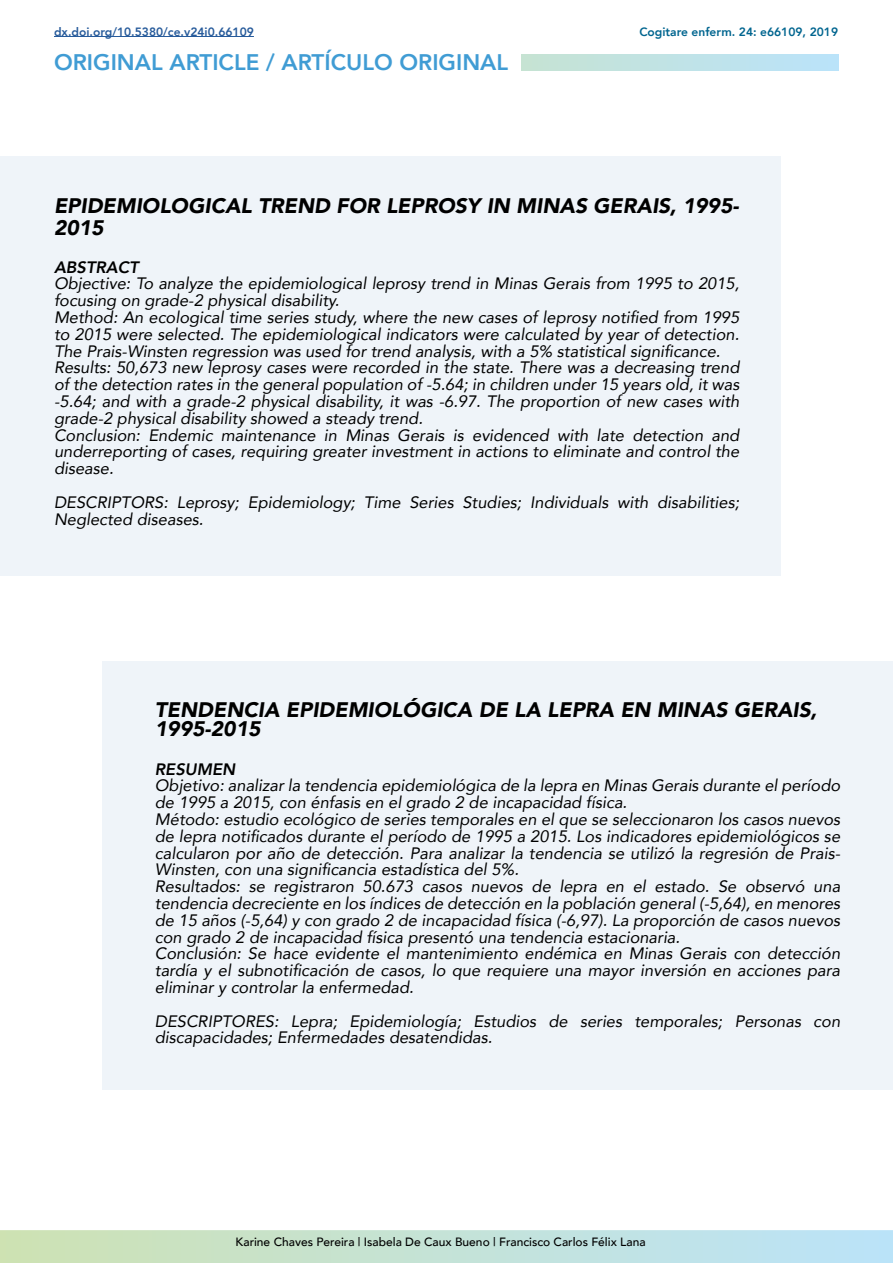
<style>
.page{position:relative;width:893px;height:1263px;background:#fff}
.page>*{position:absolute;margin:0;border:0;box-sizing:border-box;transform-origin:0 0}
.t1{font:800 22.5px "Avenir";color:#409cd4}
.t2{font:italic 900 21px/22.2px "Avenir";color:#000}
.t3{font:italic 16.5px/16.8px "Avenir";color:#000}
.t4{font:italic 800 16.5px "Avenir";color:#000}
.t5{font:500 12px "Avenir";color:#000}
.t6{font:800 12px "Avenir";color:#275b9b}
.t7{font:800 12px "Avenir";color:#00658f}
</style>
<div class="page">
<div style="left:0;top:156px;width:781px;height:419px;background:#eff4f9"></div>
<svg style="left:0;top:1230px;width:893px;height:33px;background:#c4e2d6"></svg>
<div style="left:522px;top:54px;width:317px;height:17px;background:linear-gradient(to right,#c6e3d3,#bae3fa)"></div>
<div style="left:102px;top:661px;width:791px;height:428px;background:#eff4f9"></div>
<hr style="left:54px;top:36px;width:200px;height:1px;background:#275b9b">
<p class="t6" style="left:54px;top:22px;width:201px">dx.doi.org/10.5380/ce.v24i0.66109</p>
<p class="t7" style="left:639px;top:22px;width:200px">Cogitare enferm. 24: e66109, 2019</p>
<h1 class="t1" style="left:54px;top:45px;width:456px">ORIGINAL ARTICLE / ARTÍCULO ORIGINAL</h1>
<p class="t2" style="left:54px;top:195px;width:686px">EPIDEMIOLOGICAL TREND FOR LEPROSY IN MINAS GERAIS, 1995-<br>2015</p>
<p class="t4" style="left:54px;top:257px;width:86px">ABSTRACT</p>
<p class="t3" style="left:54px;top:275px;width:687px">Objective: To analyze the epidemiological leprosy trend in Minas Gerais from 1995 to 2015, focusing on grade-2 physical disability.<br>Method: An ecological time series study, where the new cases of leprosy notified from 1995 to 2015 were selected. The epidemiological indicators were calculated by year of detection.<br>The Prais-Winsten regression was used for trend analysis, with a 5% statistical significance.<br>Results: 50,673 new leprosy cases were recorded in the state. There was a decreasing trend of the detection rates in the general population of -5.64; in children under 15 years old, it was -5.64; and with a grade-2 physical disability, it was -6.97. The proportion of new cases with grade-2 physical disability showed a steady trend.<br>Conclusion: Endemic maintenance in Minas Gerais is evidenced with late detection and underreporting of cases, requiring greater investment in actions to eliminate and control the disease.</p>
<p class="t3" style="left:54px;top:494px;width:687px">DESCRIPTORS: Leprosy; Epidemiology; Time Series Studies; Individuals with disabilities;<br>Neglected diseases.</p>
<p class="t2" style="left:155px;top:700px;width:664px;line-height:19.2px">TENDENCIA EPIDEMIOLÓGICA DE LA LEPRA EN MINAS GERAIS,<br>1995-2015</p>
<p class="t4" style="left:155px;top:759px;width:82px">RESUMEN</p>
<p class="t3" style="left:155px;top:777px;width:687px">Objetivo: analizar la tendencia epidemiológica de la lepra en Minas Gerais durante el período de 1995 a 2015, con énfasis en el grado 2 de incapacidad física.<br>Método: estudio ecológico de series temporales en el que se seleccionaron los casos nuevos de lepra notificados durante el período de 1995 a 2015. Los indicadores epidemiológicos se calcularon por año de detección. Para analizar la tendencia se utilizó la regresión de Prais-Winsten, con una significancia estadística del 5%.<br>Resultados: se registraron 50.673 casos nuevos de lepra en el estado. Se observó una tendencia decreciente en los índices de detección en la población general (-5,64), en menores de 15 años (-5,64) y con grado 2 de incapacidad física (-6,97). La proporción de casos nuevos con grado 2 de incapacidad física presentó una tendencia estacionaria.<br>Conclusión: Se hace evidente el mantenimiento endémica en Minas Gerais con detección tardía y el subnotificación de casos, lo que requiere una mayor inversión en acciones para eliminar y controlar la enfermedad.</p>
<p class="t3" style="left:155px;top:1012px;width:687px">DESCRIPTORES: Lepra; Epidemiología; Estudios de series temporales; Personas con discapacidades; Enfermedades desatendidas.</p>
<p class="t5" style="left:236px;top:1232px;width:411px">Karine Chaves Pereira | Isabela De Caux Bueno | Francisco Carlos Félix Lana</p>
</div>
